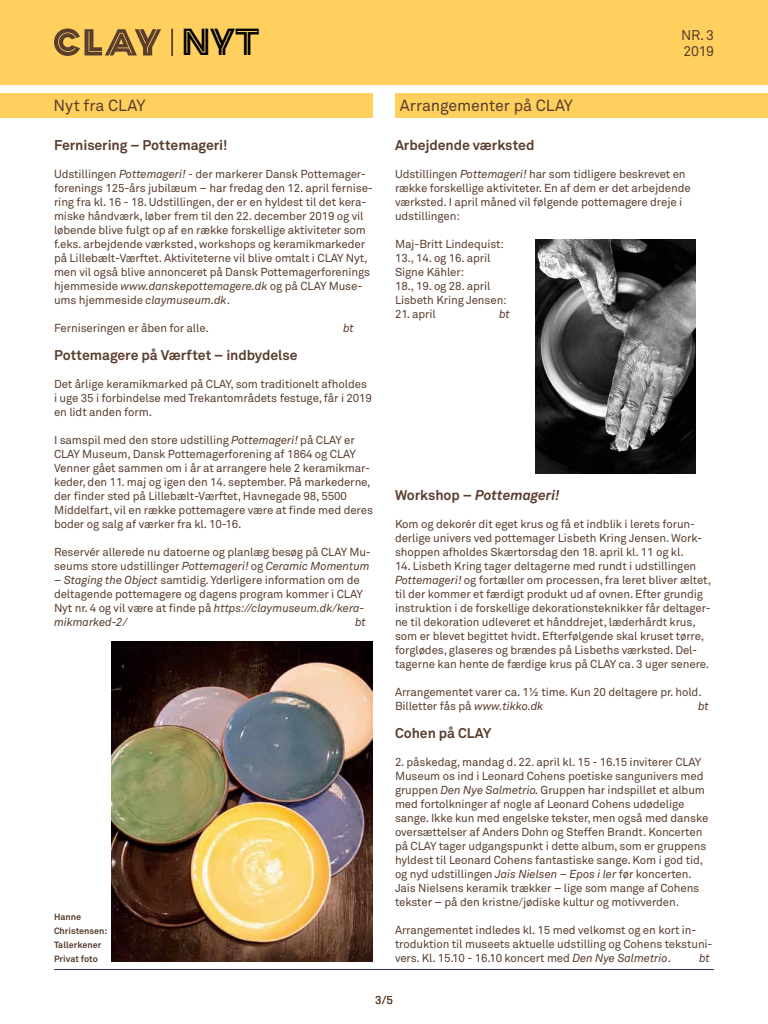
<style>
.page{position:relative;width:768px;height:1024px;background:#fff}
.page>*{position:absolute;margin:0;border:0;box-sizing:border-box;transform-origin:0 0}
.t1{font:35.1px "Clay";color:#000}
.t2{font:16px "Akkurat";letter-spacing:-.005em;color:#5a3e2e}
.t3{font:700 14px "Akkurat";letter-spacing:-.005em;color:#5a3e2e}
.t4{font:italic 700 14px "Akkurat";letter-spacing:-.005em;color:#5a3e2e}
.t5{font:14px/16px "Akkurat";letter-spacing:-.015em;color:#5a3e2e}
.t6{font:11.5px/14px "Akkurat";letter-spacing:-.01em;color:#5a3e2e}
.t7{font:italic 11.5px "Akkurat";letter-spacing:-.01em;color:#5a3e2e}
.t8{font:700 9px/14px "Akkurat";color:#5a3e2e}
.s1{font-style:italic}
.s2{font-style:normal}
</style>
<div class="page">
<div style="left:0;top:0;width:768px;height:85px;background:#ffd05d"></div>
<svg style="left:54px;top:29px;width:107px;height:27px"></svg>
<div style="left:171px;top:29px;width:2px;height:27px;border:1px solid #5a3e2e"></div>
<hr style="left:54px;top:969px;width:660px;height:1px;background:#372f6c">
<div style="left:0;top:94px;width:373px;height:24px;background:#ffd05d"></div>
<div style="left:395px;top:94px;width:373px;height:24px;background:#ffd05d"></div>
<img style="left:112px;top:641px;width:261px;height:321px">
<img style="left:535px;top:240px;width:161px;height:233px">
<h1 class="t1" style="left:181px;top:20px;width:80px">NYT</h1>
<p class="t5" style="left:681px;top:27px;width:34px">NR. 3<br>2019</p>
<h2 class="t2" style="left:54px;top:96px;width:93px">Nyt fra CLAY</h2>
<p class="t3" style="left:54px;top:136px;width:175px">Fernisering – Pottemageri!</p>
<p class="t6" style="left:54px;top:167px;width:320px">Udstillingen <span class="s1">Pottemageri!</span> - der markerer Dansk Pottemager&shy;forenings 125-års jubilæum – har fredag den 12. april fernise&shy;ring fra kl. 16 - 18. Udstillingen, der er en hyldest til det kera&shy;miske håndværk, løber frem til den 22. december 2019 og vil løbende blive fulgt op af en række forskellige aktiviteter som f.eks. arbejdende værksted, workshops og keramikmarkeder på Lillebælt-Værftet. Aktiviteterne vil blive omtalt i CLAY Nyt, men vil også blive annonceret på Dansk Pottemagerforenings hjemmeside <span class="s1">www.danskepottemagere.dk</span> og på CLAY Muse&shy;ums hjemmeside <span class="s1">claymuseum.dk</span>.</p>
<p class="t6" style="left:54px;top:321px;width:156px">Ferniseringen er åben for alle.</p>
<p class="t7" style="left:343px;top:321px;width:12px">bt</p>
<p class="t3" style="left:54px;top:346px;width:245px">Pottemagere på Værftet – indbydelse</p>
<p class="t6" style="left:54px;top:377px;width:320px">Det årlige keramikmarked på CLAY, som traditionelt afholdes i uge 35 i forbindelse med Trekantområdets festuge, får i 2019 en lidt anden form.</p>
<p class="t6" style="left:54px;top:433px;width:321px">I samspil med den store udstilling <span class="s1">Pottemageri!</span> på CLAY er CLAY Museum, Dansk Pottemagerforening af 1864 og CLAY Venner gået sammen om i år at arrangere hele 2 keramikmar&shy;keder, den 11. maj og igen den 14. september. På markederne, der finder sted på Lillebælt-Værftet, Havnegade 98, 5500<br>Middelfart, vil en række pottemagere være at finde med deres boder og salg af værker fra kl. 10-16.</p>
<p class="t6" style="left:54px;top:545px;width:318px">Reservér allerede nu datoerne og planlæg besøg på CLAY Mu&shy;seums store udstillinger <span class="s1">Pottemageri!</span> og <span class="s1">Ceramic Momentum</span></p>
<p class="t6" style="left:54px;top:573px;width:312px"><span class="s1">– Staging the Object</span> samtidig. Yderligere information om de deltagende pottemagere og dagens program kommer i CLAY Nyt nr. 4 og vil være at finde på <span class="s1">https://claymuseum.dk/kera&shy;mikmarked-2/</span></p>
<p class="t7" style="left:355px;top:615px;width:12px">bt</p>
<p class="t8" style="left:54px;top:910px;width:55px">Hanne<br>Christensen:<br>Tallerkener<br>Privat foto</p>
<h2 class="t2" style="left:400px;top:96px;width:175px">Arrangementer på CLAY</h2>
<p class="t3" style="left:395px;top:136px;width:141px">Arbejdende værksted</p>
<p class="t6" style="left:395px;top:167px;width:297px">Udstillingen <span class="s1">Pottemageri!</span> har som tidligere beskrevet en række forskellige aktiviteter. En af dem er det arbejdende værksted. I april måned vil følgende pottemagere dreje i udstillingen:</p>
<p class="t6" style="left:395px;top:237px;width:113px">Maj-Britt Lindequist:<br>13., 14. og 16. april<br>Signe Kähler:<br>18., 19. og 28. april<br>Lisbeth Kring Jensen:</p>
<p class="t6" style="left:395px;top:307px;width:42px">21. april</p>
<p class="t7" style="left:499px;top:307px;width:12px">bt</p>
<p class="t4" style="left:395px;top:486px;width:166px"><span class="s2">Workshop –</span> Pottemageri!</p>
<p class="t6" style="left:395px;top:517px;width:309px">Kom og dekorér dit eget krus og få et indblik i lerets forun&shy;derlige univers ved pottemager Lisbeth Kring Jensen. Work&shy;shoppen afholdes Skærtorsdag den 18. april kl. 11 og kl.</p>
<p class="t6" style="left:395px;top:559px;width:318px">14. Lisbeth Kring tager deltagerne med rundt i udstillingen <span class="s1">Pottemageri!</span> og fortæller om processen, fra leret bliver æltet, til der kommer et færdigt produkt ud af ovnen. Efter grundig instruktion i de forskellige dekorationsteknikker får deltager&shy;ne til dekoration udleveret et hånddrejet, læderhårdt krus, som er blevet begittet hvidt. Efterfølgende skal kruset tørre, forglødes, glaseres og brændes på Lisbeths værksted. Del&shy;tagerne kan hente de færdige krus på CLAY ca. 3 uger senere.</p>
<p class="t6" style="left:395px;top:685px;width:308px">Arrangementet varer ca. 1½ time. Kun 20 deltagere pr. hold.<br>Billetter fås på <span class="s1">www.tikko.dk</span></p>
<p class="t7" style="left:698px;top:699px;width:12px">bt</p>
<p class="t3" style="left:395px;top:724px;width:98px">Cohen på CLAY</p>
<p class="t6" style="left:395px;top:755px;width:315px">2. påskedag, mandag d. 22. april kl. 15 - 16.15 inviterer CLAY Museum os ind i Leonard Cohens poetiske sangunivers med gruppen <span class="s1">Den Nye Salmetrio.</span> Gruppen har indspillet et album med fortolkninger af nogle af Leonard Cohens udødelige sange. Ikke kun med engelske tekster, men også med danske oversættelser af Anders Dohn og Steffen Brandt. Koncerten på CLAY tager udgangspunkt i dette album, som er gruppens hyldest til Leonard Cohens fantastiske sange. Kom i god tid, og nyd udstillingen <span class="s1">Jais Nielsen – Epos i ler</span> før koncerten.<br>Jais Nielsens keramik trækker – lige som mange af Cohens tekster – på den kristne/jødiske kultur og motivverden.</p>
<p class="t6" style="left:395px;top:923px;width:319px">Arrangementet indledes kl. 15 med velkomst og en kort in&shy;troduktion til museets aktuelle udstilling og Cohens tekstuni&shy;vers. Kl. 15.10 - 16.10 koncert med <span class="s1">Den Nye Salmetrio</span>.</p>
<p class="t7" style="left:699px;top:951px;width:12px">bt</p>
<p class="t6" style="left:375px;top:993px;width:19px">3/5</p>
</div>
